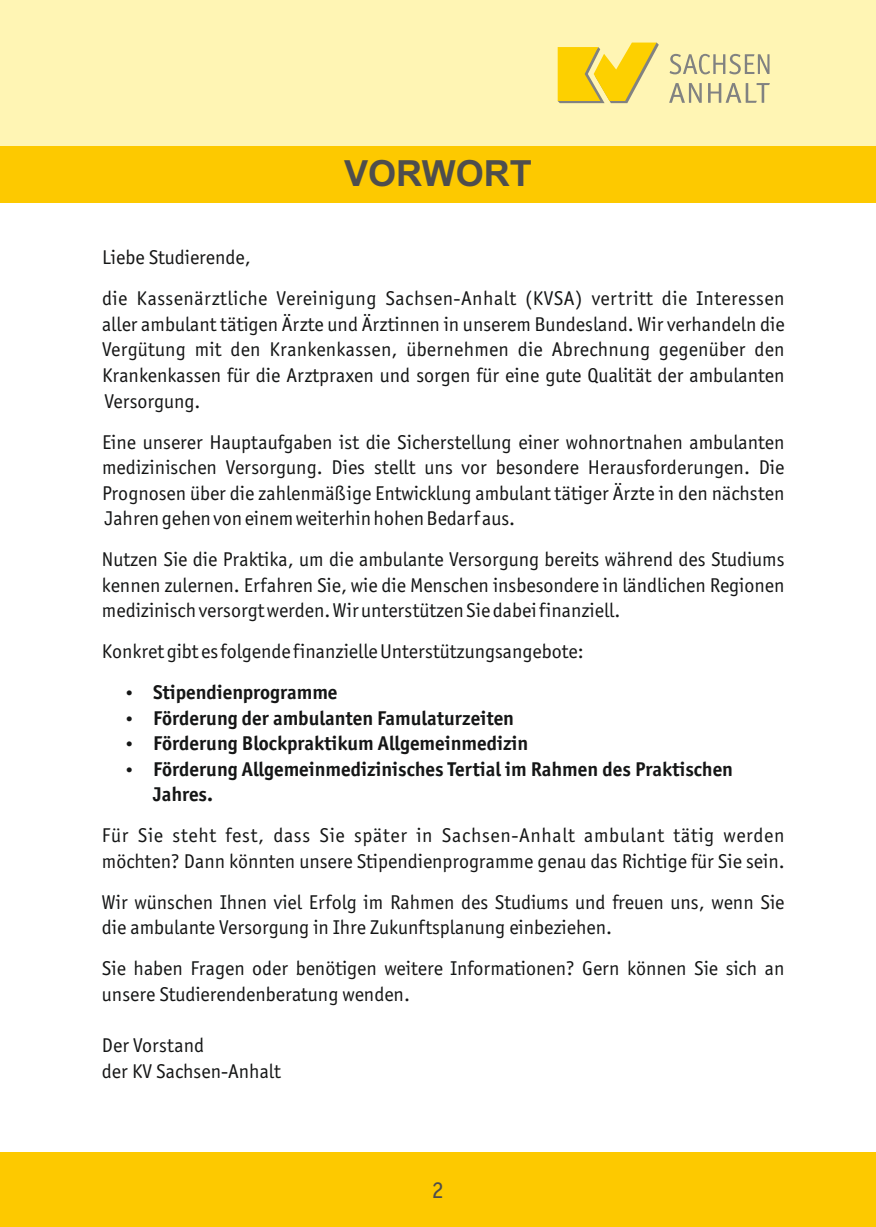
<style>
.page{position:relative;width:876px;height:1227px;background:#fff}
.page>*{position:absolute;margin:0;border:0;box-sizing:border-box;transform-origin:0 0}
.t1{font:700 36px "Arial";color:#4e4e4d}
.t2{font:24px "Officina Sans ITCTT Book";color:#4e4e4d}
.t3{font:20px/25.6px "Officina Sans ITCTT Book";color:#151616}
.t4{font:20px/25.6px "Officina Sans ITCTT Bold";color:#151616}
.t5{font:20px/41px "Officina Sans ITCTT Book";letter-spacing:.02em;color:#151616}
</style>
<div class="page">
<div style="left:0;top:0;width:875px;height:147px;background:#fff5b4"></div>
<svg style="left:669px;top:83px;width:32px;height:20px"></svg>
<svg style="left:708px;top:83px;width:61px;height:20px"></svg>
<svg style="left:669px;top:54px;width:100px;height:20px"></svg>
<svg style="left:557px;top:43px;width:101px;height:60px"></svg>
<div style="left:0;top:146px;width:875px;height:57px;background:#fdc900"></div>
<div style="left:0;top:1152px;width:875px;height:75px;background:#fdc900"></div>
<h1 class="t1" style="left:344px;top:160px;width:189px">VORWORT</h1>
<p class="t5" style="left:102px;top:238px;width:683px">Liebe Studierende,<br>die Kassenärztliche Vereinigung Sachsen-Anhalt (KVSA) vertritt die Interessen</p>
<p class="t3" style="left:102px;top:313px;width:683px;text-align:justify">aller ambulant tätigen Ärzte und Ärztinnen in unserem Bundesland. Wir verhandeln die Vergütung mit den Krankenkassen, übernehmen die Abrechnung gegenüber den Krankenkassen für die Arztpraxen und sorgen für eine gute Qualität der ambulanten Versorgung.</p>
<p class="t3" style="left:102px;top:430px;width:683px;text-align:justify">Eine unserer Hauptaufgaben ist die Sicherstellung einer wohnortnahen ambulanten medizinischen Versorgung. Dies stellt uns vor besondere Herausforderungen. Die Prognosen über die zahlenmäßige Entwicklung ambulant tätiger Ärzte in den nächsten Jahren gehen von einem weiterhin hohen Bedarf aus.</p>
<p class="t3" style="left:102px;top:548px;width:683px;text-align:justify">Nutzen Sie die Praktika, um die ambulante Versorgung bereits während des Studiums kennen zulernen. Erfahren Sie, wie die Menschen insbesondere in ländlichen Regionen medizinisch versorgt werden. Wir unterstützen Sie dabei finanziell.</p>
<p class="t3" style="left:102px;top:640px;width:483px">Konkret gibt es folgende finanzielle Unterstützungsangebote:</p>
<p class="t4" style="left:153px;top:681px;width:581px">Stipendienprogramme<br>Förderung der ambulanten Famulaturzeiten<br>Förderung Blockpraktikum Allgemeinmedizin<br>Förderung Allgemeinmedizinisches Tertial im Rahmen des Praktischen Jahres.</p>
<p class="t3" style="left:102px;top:824px;width:683px">Für Sie steht fest, dass Sie später in Sachsen-Anhalt ambulant tätig werden möchten? Dann könnten unsere Stipendienprogramme genau das Richtige für Sie sein.</p>
<p class="t3" style="left:102px;top:890px;width:683px">Wir wünschen Ihnen viel Erfolg im Rahmen des Studiums und freuen uns, wenn Sie die ambulante Versorgung in Ihre Zukunftsplanung einbeziehen.</p>
<p class="t3" style="left:102px;top:957px;width:683px">Sie haben Fragen oder benötigen weitere Informationen? Gern können Sie sich an unsere Studierendenberatung wenden.</p>
<p class="t3" style="left:102px;top:1034px;width:180px">Der Vorstand<br>der KV Sachsen-Anhalt</p>
<p class="t2" style="left:432px;top:1179px;width:13px">2</p>
</div>
